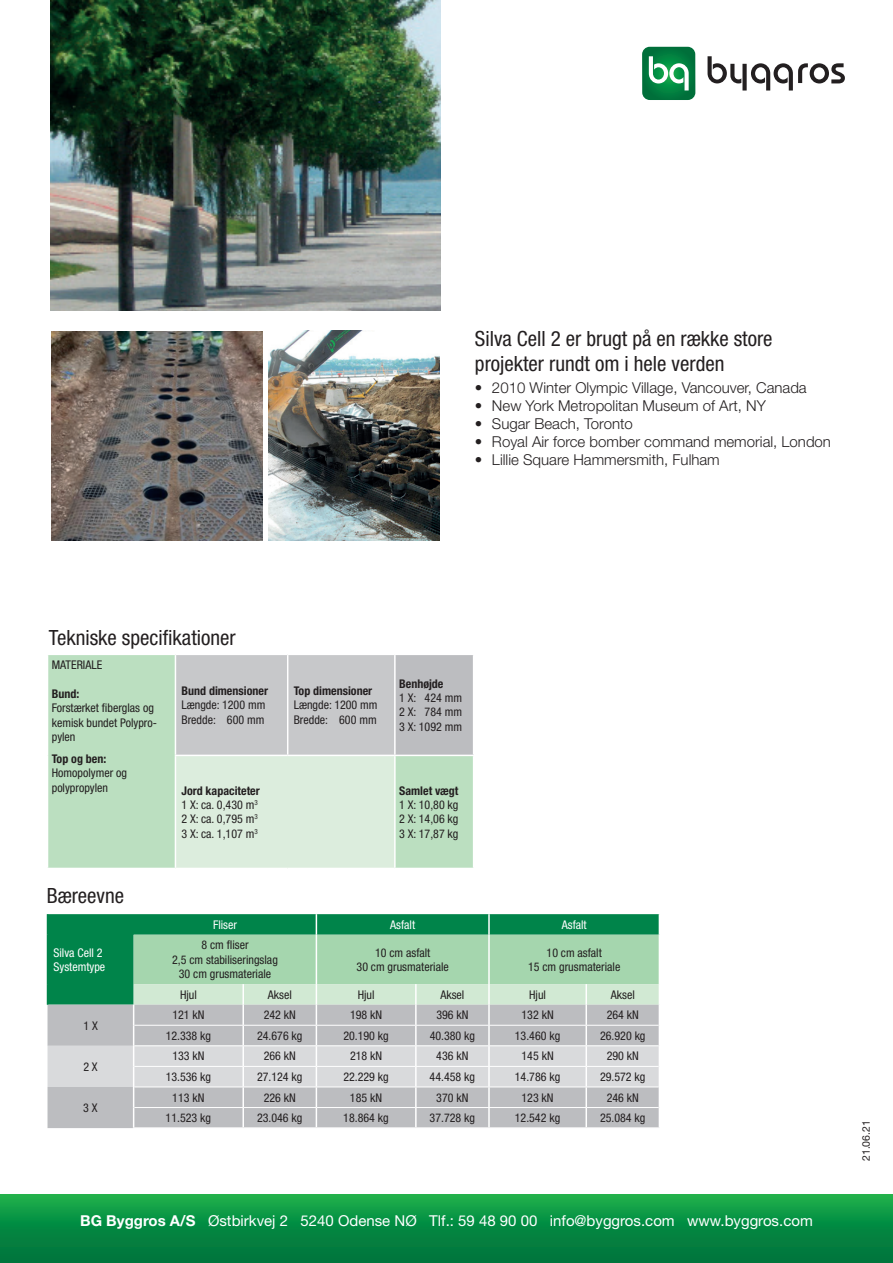
<style>
.page{position:relative;width:893px;height:1263px;background:#fff}
.page>*{position:absolute;margin:0;border:0;box-sizing:border-box;transform-origin:0 0}
.t1{font:condensed 21px/25.2px "Helvetica Neue LT Std";color:#231f20}
.t2{font:300 15px "Helvetica Neue LT Std";color:#231f20}
.t3{font:15px "Helvetica Neue LT Std";color:#fff}
.t4{font:condensed 12px/14.4px "Helvetica Neue LT Std";color:#231f20}
.t5{font:700 condensed 12px "Helvetica Neue LT Std";color:#231f20}
.t6{font:condensed 12px/14.4px "Helvetica Neue LT Std";color:#fff}
.t7{font:10.5px "Helvetica Neue LT Std";color:#231f20}
.s1{font-weight:700}
</style>
<div class="page">
<div style="left:0;top:1195px;width:893px;height:68px;background:linear-gradient(to bottom,#17ab4a,#006f3b)"></div>
<svg style="left:642px;top:47px;width:53px;height:53px;background:#319562"></svg>
<svg style="left:707px;top:56px;width:138px;height:35px"></svg>
<svg style="left:47px;top:914px;width:613px;height:213px;background:#a6c5b4"></svg>
<div style="left:48px;top:655px;width:425px;height:213px;background:#bbdfc0"></div>
<div style="left:176px;top:655px;width:218px;height:100px;background:#c7c8ca"></div>
<div style="left:395px;top:654px;width:79px;height:101px;background:#bcbdc0"></div>
<div style="left:175px;top:755px;width:220px;height:113px;background:#dceddd"></div>
<hr style="left:175px;top:655px;width:1px;height:100px;background:#fff">
<hr style="left:287px;top:655px;width:1px;height:100px;background:#fff">
<hr style="left:395px;top:654px;width:79px;height:1px;background:#fff">
<hr style="left:394px;top:655px;width:2px;height:100px;background:#fff">
<hr style="left:473px;top:655px;width:1px;height:100px;background:#fff">
<hr style="left:175px;top:755px;width:113px;height:1px;background:#fff">
<hr style="left:175px;top:756px;width:1px;height:112px;background:#fff">
<hr style="left:288px;top:755px;width:107px;height:1px;background:#fff">
<hr style="left:395px;top:755px;width:79px;height:1px;background:#fff">
<hr style="left:394px;top:756px;width:2px;height:112px;background:#fff">
<img style="left:50px;top:0;width:391px;height:311px">
<img style="left:51px;top:331px;width:212px;height:209px">
<img style="left:269px;top:330px;width:170px;height:210px">
<h1 class="t1" style="left:475px;top:325px;width:299px">Silva Cell 2 er brugt på en række store projekter rundt om i hele verden</h1>
<p class="t2" style="left:475px;top:378px;width:333px">• 2010 Winter Olympic Village, Vancouver, Canada</p>
<p class="t2" style="left:475px;top:396px;width:292px">• New York Metropolitan Museum of Art, NY</p>
<p class="t2" style="left:475px;top:414px;width:159px">• Sugar Beach, Toronto</p>
<p class="t2" style="left:475px;top:432px;width:358px">• Royal Air force bomber command memorial, London</p>
<p class="t2" style="left:475px;top:450px;width:246px">• Lillie Square Hammersmith, Fulham</p>
<h1 class="t1" style="left:49px;top:624px;width:188px">Tekniske specifikationer</h1>
<p class="t4" style="left:52px;top:657px;width:52px">MATERIALE</p>
<p class="t5" style="left:52px;top:686px;width:29px">Bund:</p>
<p class="t4" style="left:52px;top:701px;width:107px">Forstærket fiberglas og kemisk bundet Polypro&shy;pylen</p>
<p class="t5" style="left:52px;top:751px;width:56px">Top og ben:</p>
<p class="t4" style="left:52px;top:766px;width:77px">Homopolymer og polypropylen</p>
<p class="t5" style="left:399px;top:676px;width:46px">Benhøjde</p>
<p class="t4" style="left:399px;top:690px;width:64px;text-align:justify">1 X: 424 mm 2 X: 784 mm 3 X: 1092 mm</p>
<p class="t5" style="left:181px;top:683px;width:88px">Bund dimensioner</p>
<p class="t4" style="left:181px;top:698px;width:85px">Længde: 1200 mm<br>Bredde: 600 mm</p>
<p class="t5" style="left:294px;top:683px;width:80px">Top dimensioner</p>
<p class="t4" style="left:294px;top:698px;width:85px">Længde: 1200 mm<br>Bredde: 600 mm</p>
<p class="t4" style="left:181px;top:783px;width:80px"><span class="s1">Jord kapaciteter<br></span>1 X: ca. 0,430 m<sup>3<br></sup>2 X: ca. 0,795 m<sup>3<br></sup>3 X: ca. 1,107 m<sup>3</sup></p>
<p class="t5" style="left:399px;top:783px;width:61px">Samlet vægt</p>
<p class="t4" style="left:399px;top:797px;width:61px;text-align:justify">1 X: 10,80 kg 2 X: 14,06 kg 3 X: 17,87 kg</p>
<h1 class="t1" style="left:47px;top:883px;width:79px">Bæreevne</h1>
<p class="t6" style="left:54px;top:945px;width:53px">Silva Cell 2<br>Systemtype</p>
<p class="t4" style="left:83px;top:1018px;width:16px">1 X</p>
<p class="t4" style="left:83px;top:1059px;width:16px">2 X</p>
<p class="t4" style="left:83px;top:1100px;width:16px">3 X</p>
<p class="t6" style="left:213px;top:917px;width:25px">Fliser</p>
<p class="t6" style="left:390px;top:917px;width:26px">Asfalt</p>
<p class="t6" style="left:562px;top:917px;width:26px">Asfalt</p>
<p class="t4" style="left:172px;top:938px;width:107px;text-align:center">8 cm fliser<br>2,5 cm stabiliseringslag<br>30 cm grusmateriale</p>
<p class="t4" style="left:357px;top:945px;width:94px;text-align:center">10 cm asfalt<br>30 cm grusmateriale</p>
<p class="t4" style="left:528px;top:945px;width:94px;text-align:center">10 cm asfalt<br>15 cm grusmateriale</p>
<p class="t4" style="left:180px;top:987px;width:18px">Hjul</p>
<p class="t4" style="left:268px;top:987px;width:25px">Aksel</p>
<p class="t4" style="left:358px;top:987px;width:18px">Hjul</p>
<p class="t4" style="left:440px;top:987px;width:25px">Aksel</p>
<p class="t4" style="left:529px;top:987px;width:18px">Hjul</p>
<p class="t4" style="left:611px;top:987px;width:25px">Aksel</p>
<p class="t4" style="left:172px;top:1008px;width:34px">121 kN</p>
<p class="t4" style="left:264px;top:1008px;width:34px">242 kN</p>
<p class="t4" style="left:350px;top:1008px;width:34px">198 kN</p>
<p class="t4" style="left:436px;top:1008px;width:34px">396 kN</p>
<p class="t4" style="left:522px;top:1008px;width:34px">132 kN</p>
<p class="t4" style="left:607px;top:1008px;width:34px">264 kN</p>
<p class="t4" style="left:166px;top:1028px;width:47px">12.338 kg</p>
<p class="t4" style="left:257px;top:1028px;width:47px">24.676 kg</p>
<p class="t4" style="left:343px;top:1028px;width:47px">20.190 kg</p>
<p class="t4" style="left:430px;top:1028px;width:47px">40.380 kg</p>
<p class="t4" style="left:515px;top:1028px;width:47px">13.460 kg</p>
<p class="t4" style="left:600px;top:1028px;width:47px">26.920 kg</p>
<p class="t4" style="left:172px;top:1049px;width:34px">133 kN</p>
<p class="t4" style="left:264px;top:1049px;width:34px">266 kN</p>
<p class="t4" style="left:350px;top:1049px;width:34px">218 kN</p>
<p class="t4" style="left:436px;top:1049px;width:34px">436 kN</p>
<p class="t4" style="left:521px;top:1049px;width:34px">145 kN</p>
<p class="t4" style="left:607px;top:1049px;width:34px">290 kN</p>
<p class="t4" style="left:166px;top:1069px;width:47px">13.536 kg</p>
<p class="t4" style="left:257px;top:1069px;width:47px">27.124 kg</p>
<p class="t4" style="left:343px;top:1069px;width:47px">22.229 kg</p>
<p class="t4" style="left:430px;top:1069px;width:47px">44.458 kg</p>
<p class="t4" style="left:515px;top:1069px;width:47px">14.786 kg</p>
<p class="t4" style="left:600px;top:1069px;width:47px">29.572 kg</p>
<p class="t4" style="left:172px;top:1090px;width:34px">113 kN</p>
<p class="t4" style="left:264px;top:1090px;width:34px">226 kN</p>
<p class="t4" style="left:350px;top:1090px;width:34px">185 kN</p>
<p class="t4" style="left:436px;top:1090px;width:34px">370 kN</p>
<p class="t4" style="left:521px;top:1090px;width:34px">123 kN</p>
<p class="t4" style="left:607px;top:1090px;width:34px">246 kN</p>
<p class="t4" style="left:166px;top:1110px;width:47px">11.523 kg</p>
<p class="t4" style="left:257px;top:1110px;width:47px">23.046 kg</p>
<p class="t4" style="left:343px;top:1110px;width:47px">18.864 kg</p>
<p class="t4" style="left:430px;top:1110px;width:47px">37.728 kg</p>
<p class="t4" style="left:515px;top:1110px;width:47px">12.542 kg</p>
<p class="t4" style="left:600px;top:1110px;width:47px">25.084 kg</p>
<p class="t3" style="left:80px;top:1211px;width:734px"><span class="s1">BG Byggros A/S</span> Østbirkvej 2 5240 Odense NØ Tlf.: 59 48 90 00 info@byggros.com www.byggros.com</p>
<p class="t7" style="left:860px;top:1161px;width:42px;rotate:-90deg">21.06.21</p>
</div>
